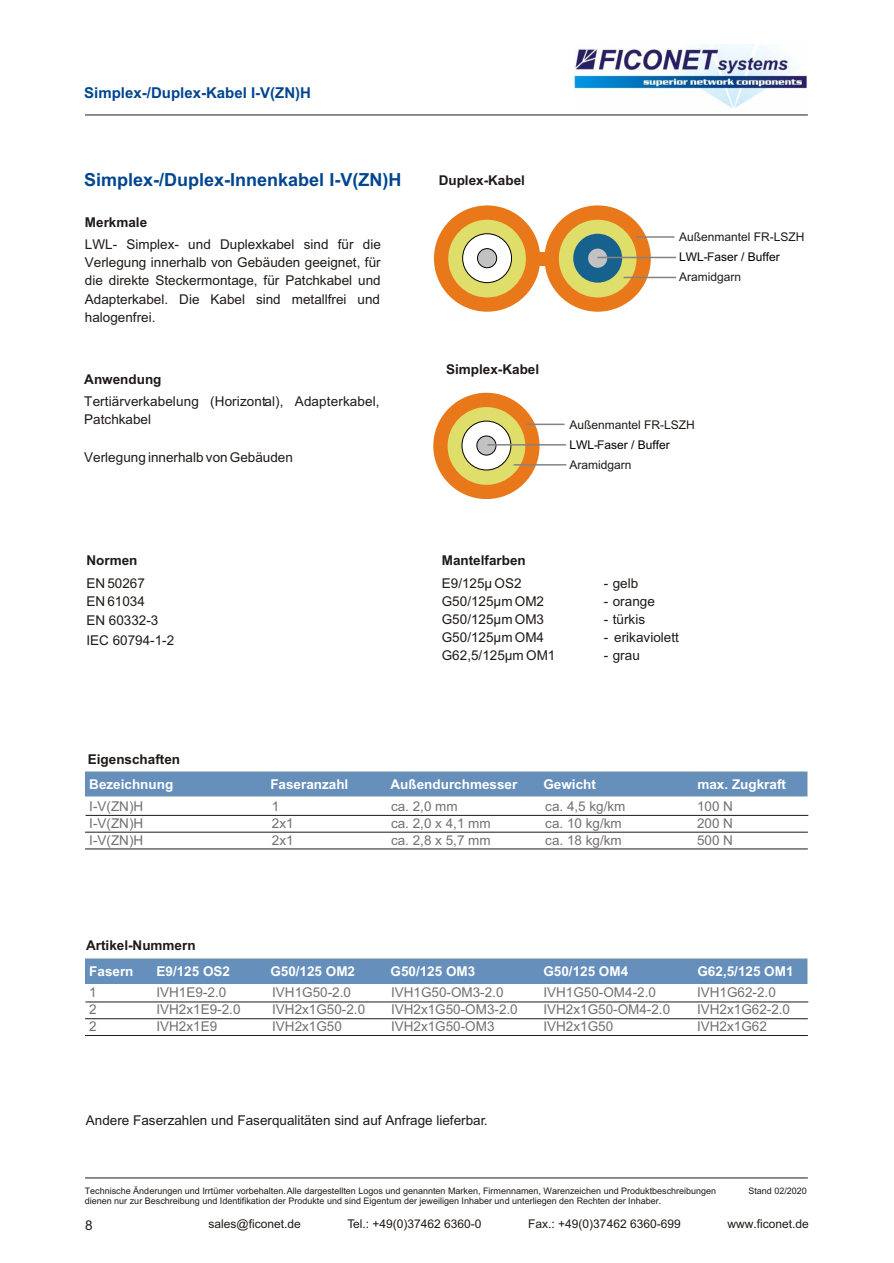
<style>
.page{position:relative;width:894px;height:1263px;background:#fff}
.page>*{position:absolute;margin:0;border:0;box-sizing:border-box;transform-origin:0 0}
.t1{font:700 18px "Arial";color:#00458f}
.t2{font:700 15px "Arial";color:#00458f}
.t3{font:13.5px/18.1px "Arial";color:#1f1a17}
.t4{font:13.5px "Arial";color:#737070}
.t5{font:700 13.5px "Arial";color:#fff}
.t6{font:700 13.5px "Arial";color:#1f1a17}
.t7{font:12px "Arial";color:#1f1a17}
.t8{font:12px "Arial";color:#000}
.t9{font:9px/10.1px "Arial";color:#1f1a17}
</style>
<div class="page">
<hr style="left:85px;top:1178px;width:723px;height:1px;background:#1f1a17">
<img style="left:574px;top:45px;width:233px;height:64px">
<hr style="left:85px;top:115px;width:723px;height:1px;background:#1f1a17">
<img style="left:85px;top:772px;width:723px;height:25px">
<hr style="left:85px;top:832px;width:723px;height:1px;background:#1f1a17">
<hr style="left:85px;top:849px;width:723px;height:1px;background:#1f1a17">
<hr style="left:85px;top:815px;width:723px;height:1px;background:#1f1a17">
<img style="left:85px;top:958px;width:723px;height:26px">
<hr style="left:85px;top:1018px;width:723px;height:1px;background:#1f1a17">
<hr style="left:85px;top:1035px;width:723px;height:1px;background:#1f1a17">
<hr style="left:85px;top:1002px;width:723px;height:1px;background:#1f1a17">
<svg style="left:434px;top:205px;width:217px;height:107px"></svg>
<div style="left:462px;top:234px;width:50px;height:49px;background:#fff;border:1px solid #000;border-radius:50%"></div>
<div style="left:477px;top:248px;width:20px;height:20px;background:#c2c2c2;border:1px solid #000;border-radius:50%"></div>
<hr style="left:623px;top:277px;width:53px;height:1px;background:#858282">
<hr style="left:597px;top:257px;width:79px;height:1px;background:#858282">
<hr style="left:636px;top:236px;width:38px;height:2px;background:#858282">
<svg style="left:433px;top:393px;width:107px;height:106px"></svg>
<div style="left:462px;top:421px;width:49px;height:49px;background:#fff;border:1px solid #000;border-radius:50%"></div>
<div style="left:477px;top:436px;width:19px;height:19px;background:#c2c2c2;border:1px solid #000;border-radius:50%"></div>
<hr style="left:514px;top:464px;width:52px;height:2px;background:#858282">
<hr style="left:487px;top:444px;width:79px;height:2px;background:#858282">
<hr style="left:526px;top:424px;width:39px;height:1px;background:#858282">
<p class="t2" style="left:84px;top:87px;width:228px">Simplex-/Duplex-Kabel I-V(ZN)H</p>
<h1 class="t1" style="left:84px;top:173px;width:319px">Simplex-/Duplex-Innenkabel I-V(ZN)H</h1>
<p class="t6" style="left:85px;top:217px;width:64px">Merkmale</p>
<p class="t3" style="left:85px;top:237px;width:298px;text-align:justify">LWL- Simplex- und Duplexkabel sind für die Verlegung innerhalb von Gebäuden geeignet, für die direkte Steckermontage, für Patchkabel und Adapterkabel. Die Kabel sind metallfrei und halogenfrei.</p>
<p class="t6" style="left:84px;top:374px;width:79px">Anwendung</p>
<p class="t3" style="left:84px;top:394px;width:297px">Tertiärverkabelung (Horizontal), Adapterkabel,<br>Patchkabel</p>
<p class="t3" style="left:84px;top:449px;width:210px">Verlegung innerhalb von Gebäuden</p>
<p class="t6" style="left:86px;top:555px;width:53px">Normen</p>
<p class="t3" style="left:86px;top:575px;width:60px">EN 50267<br>EN 61034</p>
<p class="t3" style="left:86px;top:612px;width:89px;line-height:19.6px">EN 60332-3<br>IEC 60794-1-2</p>
<p class="t6" style="left:439px;top:175px;width:88px">Duplex-Kabel</p>
<p class="t7" style="left:679px;top:233px;width:127px">Außenmantel FR-LSZH</p>
<p class="t7" style="left:707px;top:253px;width:9px">F</p>
<p class="t7" style="left:679px;top:273px;width:64px">Aramidgarn</p>
<p class="t8" style="left:679px;top:253px;width:102px">LWL- aser / Buffer</p>
<p class="t6" style="left:446px;top:364px;width:95px">Simplex-Kabel</p>
<p class="t7" style="left:569px;top:420px;width:127px">Außenmantel FR-LSZH</p>
<p class="t7" style="left:597px;top:440px;width:9px">F</p>
<p class="t7" style="left:569px;top:460px;width:64px">Aramidgarn</p>
<p class="t8" style="left:569px;top:440px;width:102px">LWL- aser / Buffer</p>
<p class="t6" style="left:442px;top:555px;width:86px">Mantelfarben</p>
<p class="t3" style="left:442px;top:575px;width:81px">E9/125µ OS2</p>
<p class="t3" style="left:604px;top:575px;width:36px">- gelb</p>
<p class="t3" style="left:442px;top:593px;width:104px">G50/125µm OM2</p>
<p class="t3" style="left:604px;top:593px;width:53px">- orange</p>
<p class="t3" style="left:442px;top:611px;width:104px">G50/125µm OM3</p>
<p class="t3" style="left:604px;top:611px;width:43px">- türkis</p>
<p class="t3" style="left:442px;top:629px;width:104px">G50/125µm OM4</p>
<p class="t3" style="left:604px;top:629px;width:77px">- erikaviolett</p>
<p class="t3" style="left:442px;top:647px;width:115px">G62,5/125µm OM1</p>
<p class="t3" style="left:604px;top:647px;width:38px">- grau</p>
<p class="t6" style="left:88px;top:754px;width:94px">Eigenschaften</p>
<p class="t5" style="left:89px;top:779px;width:86px">Bezeichnung</p>
<p class="t5" style="left:270px;top:779px;width:80px">Faseranzahl</p>
<p class="t5" style="left:391px;top:779px;width:128px">Außendurchmesser</p>
<p class="t5" style="left:543px;top:779px;width:54px">Gewicht</p>
<p class="t5" style="left:697px;top:779px;width:90px">max. Zugkraft</p>
<p class="t4" style="left:89px;top:801px;width:55px">I-V(ZN)H</p>
<p class="t4" style="left:272px;top:801px;width:9px">1</p>
<p class="t4" style="left:391px;top:801px;width:68px">ca. 2,0 mm</p>
<p class="t4" style="left:545px;top:801px;width:82px">ca. 4,5 kg/km</p>
<p class="t4" style="left:697px;top:801px;width:38px">100 N</p>
<p class="t4" style="left:89px;top:818px;width:55px">I-V(ZN)H</p>
<p class="t4" style="left:272px;top:818px;width:23px">2x1</p>
<p class="t4" style="left:391px;top:818px;width:101px">ca. 2,0 x 4,1 mm</p>
<p class="t4" style="left:545px;top:818px;width:78px">ca. 10 kg/km</p>
<p class="t4" style="left:697px;top:818px;width:38px">200 N</p>
<p class="t4" style="left:89px;top:835px;width:55px">I-V(ZN)H</p>
<p class="t4" style="left:272px;top:835px;width:23px">2x1</p>
<p class="t4" style="left:391px;top:835px;width:101px">ca. 2,8 x 5,7 mm</p>
<p class="t4" style="left:545px;top:835px;width:78px">ca. 18 kg/km</p>
<p class="t4" style="left:697px;top:835px;width:38px">500 N</p>
<p class="t6" style="left:86px;top:940px;width:111px">Artikel-Nummern</p>
<p class="t5" style="left:89px;top:966px;width:46px">Fasern</p>
<p class="t5" style="left:157px;top:966px;width:75px">E9/125 OS2</p>
<p class="t5" style="left:270px;top:966px;width:86px">G50/125 OM2</p>
<p class="t5" style="left:391px;top:966px;width:86px">G50/125 OM3</p>
<p class="t5" style="left:543px;top:966px;width:86px">G50/125 OM4</p>
<p class="t5" style="left:697px;top:966px;width:98px">G62,5/125 OM1</p>
<p class="t4" style="left:89px;top:988px;width:9px">1</p>
<p class="t4" style="left:156px;top:988px;width:71px">IVH1E9-2.0</p>
<p class="t4" style="left:272px;top:988px;width:80px">IVH1G50-2.0</p>
<p class="t4" style="left:391px;top:988px;width:114px">IVH1G50-OM3-2.0</p>
<p class="t4" style="left:543px;top:988px;width:114px">IVH1G50-OM4-2.0</p>
<p class="t4" style="left:697px;top:988px;width:80px">IVH1G62-2.0</p>
<p class="t4" style="left:89px;top:1005px;width:9px">2</p>
<p class="t4" style="left:156px;top:1005px;width:86px">IVH2x1E9-2.0</p>
<p class="t4" style="left:272px;top:1005px;width:95px">IVH2x1G50-2.0</p>
<p class="t4" style="left:391px;top:1005px;width:128px">IVH2x1G50-OM3-2.0</p>
<p class="t4" style="left:543px;top:1005px;width:128px">IVH2x1G50-OM4-2.0</p>
<p class="t4" style="left:697px;top:1005px;width:95px">IVH2x1G62-2.0</p>
<p class="t4" style="left:89px;top:1022px;width:9px">2</p>
<p class="t4" style="left:156px;top:1022px;width:62px">IVH2x1E9</p>
<p class="t4" style="left:272px;top:1022px;width:71px">IVH2x1G50</p>
<p class="t4" style="left:391px;top:1022px;width:105px">IVH2x1G50-OM3</p>
<p class="t4" style="left:543px;top:1022px;width:71px">IVH2x1G50</p>
<p class="t4" style="left:697px;top:1022px;width:71px">IVH2x1G62</p>
<p class="t3" style="left:86px;top:1113px;width:403px">Andere Faserzahlen und Faserqualitäten sind auf Anfrage lieferbar.</p>
<p class="t9" style="left:85px;top:1186px;width:633px">Technische Änderungen und Irrtümer vorbehalten. Alle dargestellten Logos und genannten Marken, Firmennamen, Warenzeichen und Produktbeschreibungen dienen nur zur Beschreibung und Identifikation der Produkte und sind Eigentum der jeweiligen Inhaber und unterliegen den Rechten der Inhaber.</p>
<p class="t9" style="left:748px;top:1187px;width:60px">Stand 02/2020</p>
<p class="t3" style="left:85px;top:1217px;width:9px">8</p>
<p class="t7" style="left:208px;top:1219px;width:94px">sales@ficonet.de</p>
<p class="t7" style="left:347px;top:1219px;width:136px">Tel.: +49(0)37462 6360-0</p>
<p class="t7" style="left:528px;top:1219px;width:154px">Fax.: +49(0)37462 6360-699</p>
<p class="t7" style="left:727px;top:1219px;width:83px">www.ficonet.de</p>
</div>
